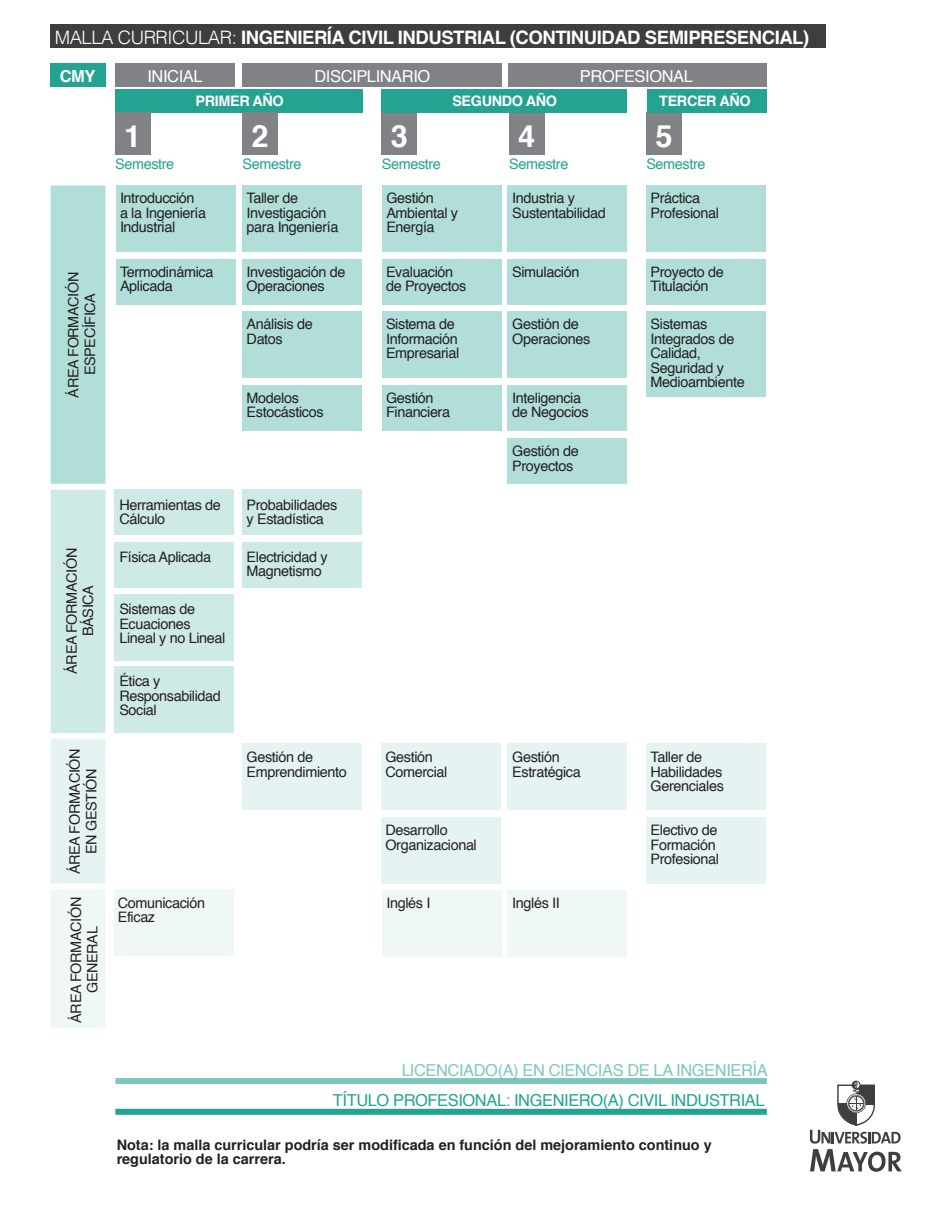
<style>
.page{position:relative;width:947px;height:1224px;background:#fff}
.page>*{position:absolute;margin:0;border:0;box-sizing:border-box;transform-origin:0 0}
.t1{font:700 30.6px "Helvetica";color:#fff}
.t2{font:700 18.6px "Helvetica";letter-spacing:-.025em;color:#fff}
.t3{font:16.4px "Helvetica";letter-spacing:-.025em;color:#24a393}
.t4{font:16.4px "Helvetica";letter-spacing:-.025em;color:#fff}
.t5{font:700 16.4px "Helvetica";color:#fff}
.t6{font:14.4px/14.4px "Helvetica";letter-spacing:-.025em;color:#231f20}
.t7{font:700 14.4px/14.4px "Helvetica";color:#231f20}
.t8{font:14.4px "Helvetica";letter-spacing:-.025em;color:#24a393}
.t9{font:700 14.4px "Helvetica";letter-spacing:-.025em;color:#fff}
.s1{font-weight:300}
</style>
<div class="page">
<div style="left:51px;top:186px;width:54px;height:298px;background:#b2ded9"></div>
<div style="left:51px;top:490px;width:54px;height:243px;background:#ceeae7"></div>
<div style="left:51px;top:739px;width:54px;height:144px;background:#e5f4f2"></div>
<div style="left:51px;top:889px;width:54px;height:139px;background:#f0f8f7"></div>
<div style="left:115px;top:63px;width:120px;height:24px;background:#808285"></div>
<div style="left:50px;top:63px;width:56px;height:24px;background:#24a393"></div>
<div style="left:242px;top:186px;width:120px;height:66px;background:#b2ded9"></div>
<div style="left:242px;top:259px;width:120px;height:45px;background:#b2ded9"></div>
<div style="left:242px;top:490px;width:120px;height:45px;background:#ceeae7"></div>
<div style="left:242px;top:542px;width:120px;height:46px;background:#ceeae7"></div>
<div style="left:242px;top:312px;width:120px;height:66px;background:#b2ded9"></div>
<div style="left:242px;top:385px;width:120px;height:46px;background:#b2ded9"></div>
<div style="left:116px;top:186px;width:120px;height:66px;background:#b2ded9"></div>
<div style="left:116px;top:259px;width:120px;height:45px;background:#b2ded9"></div>
<div style="left:381px;top:744px;width:120px;height:66px;background:#e5f4f2"></div>
<div style="left:507px;top:744px;width:120px;height:66px;background:#e5f4f2"></div>
<div style="left:646px;top:744px;width:120px;height:66px;background:#e5f4f2"></div>
<div style="left:646px;top:817px;width:120px;height:66px;background:#e5f4f2"></div>
<div style="left:381px;top:817px;width:120px;height:66px;background:#e5f4f2"></div>
<div style="left:242px;top:744px;width:120px;height:66px;background:#e5f4f2"></div>
<div style="left:114px;top:490px;width:119px;height:45px;background:#ceeae7"></div>
<div style="left:114px;top:542px;width:119px;height:46px;background:#ceeae7"></div>
<div style="left:114px;top:595px;width:119px;height:66px;background:#ceeae7"></div>
<div style="left:114px;top:667px;width:119px;height:66px;background:#ceeae7"></div>
<div style="left:114px;top:889px;width:119px;height:67px;background:#f0f8f7"></div>
<div style="left:115px;top:89px;width:247px;height:23px;background:#24a393"></div>
<div style="left:115px;top:112px;width:35px;height:43px;background:#808285"></div>
<div style="left:242px;top:112px;width:36px;height:43px;background:#808285"></div>
<div style="left:507px;top:186px;width:120px;height:66px;background:#b2ded9"></div>
<div style="left:507px;top:312px;width:120px;height:66px;background:#b2ded9"></div>
<div style="left:382px;top:259px;width:119px;height:45px;background:#b2ded9"></div>
<div style="left:507px;top:259px;width:120px;height:45px;background:#b2ded9"></div>
<div style="left:382px;top:312px;width:119px;height:66px;background:#b2ded9"></div>
<div style="left:382px;top:385px;width:119px;height:46px;background:#b2ded9"></div>
<div style="left:382px;top:186px;width:119px;height:66px;background:#b2ded9"></div>
<div style="left:507px;top:385px;width:120px;height:46px;background:#b2ded9"></div>
<div style="left:507px;top:438px;width:120px;height:46px;background:#b2ded9"></div>
<div style="left:382px;top:890px;width:119px;height:67px;background:#f0f8f7"></div>
<div style="left:507px;top:890px;width:120px;height:67px;background:#f0f8f7"></div>
<div style="left:382px;top:112px;width:35px;height:43px;background:#808285"></div>
<div style="left:509px;top:112px;width:35px;height:43px;background:#808285"></div>
<div style="left:382px;top:89px;width:244px;height:23px;background:#24a393"></div>
<div style="left:50px;top:24px;width:775px;height:24px;background:#3e3e3f"></div>
<div style="left:507px;top:63px;width:259px;height:24px;background:#808285"></div>
<div style="left:646px;top:186px;width:120px;height:66px;background:#b2ded9"></div>
<div style="left:646px;top:259px;width:120px;height:45px;background:#b2ded9"></div>
<div style="left:646px;top:312px;width:120px;height:85px;background:#b2ded9"></div>
<div style="left:646px;top:112px;width:35px;height:43px;background:#808285"></div>
<div style="left:646px;top:89px;width:120px;height:23px;background:#24a393"></div>
<div style="left:242px;top:63px;width:259px;height:24px;background:#808285"></div>
<div style="left:115px;top:1109px;width:651px;height:6px;background:#24a393"></div>
<div style="left:115px;top:1078px;width:651px;height:6px;background:#7bc7be"></div>
<svg style="left:809px;top:1081px;width:92px;height:91px"></svg>
<p class="t2" style="left:55px;top:23px;width:756px"><span class="s1">MALLA CURRICULAR:</span> INGENIERÍA CIVIL INDUSTRIAL (CONTINUIDAD SEMIPRESENCIAL)</p>
<p class="t5" style="left:60px;top:63px;width:37px">CMY</p>
<p class="t4" style="left:147px;top:63px;width:57px">INICIAL</p>
<p class="t4" style="left:314px;top:63px;width:117px">DISCIPLINARIO</p>
<p class="t4" style="left:580px;top:63px;width:114px">PROFESIONAL</p>
<p class="t9" style="left:195px;top:90px;width:90px">PRIMER AÑO</p>
<p class="t9" style="left:452px;top:90px;width:106px">SEGUNDO AÑO</p>
<p class="t9" style="left:659px;top:90px;width:93px">TERCER AÑO</p>
<h1 class="t1" style="left:124px;top:112px;width:19px">1</h1>
<h1 class="t1" style="left:251px;top:112px;width:19px">2</h1>
<h1 class="t1" style="left:391px;top:112px;width:19px">3</h1>
<h1 class="t1" style="left:518px;top:112px;width:19px">4</h1>
<h1 class="t1" style="left:655px;top:112px;width:19px">5</h1>
<p class="t8" style="left:115px;top:153px;width:61px">Semestre</p>
<p class="t8" style="left:242px;top:153px;width:61px">Semestre</p>
<p class="t8" style="left:382px;top:153px;width:61px">Semestre</p>
<p class="t8" style="left:509px;top:153px;width:61px">Semestre</p>
<p class="t8" style="left:646px;top:153px;width:61px">Semestre</p>
<p class="t6" style="left:66px;top:398px;width:127px;line-height:16.4px;text-align:center;rotate:-90deg">ÁREA FORMACIÓN<br>ESPECÍFICA</p>
<p class="t6" style="left:64px;top:674px;width:127px;line-height:16.4px;text-align:center;rotate:-90deg">ÁREA FORMACIÓN<br>BÁSICA</p>
<p class="t6" style="left:67px;top:874px;width:127px;line-height:16.4px;text-align:center;rotate:-90deg">ÁREA FORMACIÓN<br>EN GESTIÓN</p>
<p class="t6" style="left:68px;top:1023px;width:127px;line-height:16.4px;text-align:center;rotate:-90deg">ÁREA FORMACIÓN<br>GENERAL</p>
<p class="t6" style="left:120px;top:191px;width:88px">Introducción<br>a la Ingeniería<br>Industrial</p>
<p class="t6" style="left:120px;top:265px;width:95px">Termodinámica<br>Aplicada</p>
<p class="t6" style="left:246px;top:191px;width:93px">Taller de<br>Investigación para Ingeniería</p>
<p class="t6" style="left:246px;top:265px;width:100px">Investigación de<br>Operaciones</p>
<p class="t6" style="left:246px;top:318px;width:68px">Análisis de<br>Datos</p>
<p class="t6" style="left:246px;top:391px;width:78px">Modelos<br>Estocásticos</p>
<p class="t6" style="left:119px;top:498px;width:103px">Herramientas de<br>Cálculo</p>
<p class="t6" style="left:119px;top:550px;width:93px">Física Aplicada</p>
<p class="t6" style="left:119px;top:603px;width:107px">Sistemas de<br>Ecuaciones<br>Lineal y no Lineal</p>
<p class="t6" style="left:119px;top:675px;width:103px">Ética y<br>Responsabilidad<br>Social</p>
<p class="t6" style="left:246px;top:498px;width:92px">Probabilidades y Estadística</p>
<p class="t6" style="left:246px;top:550px;width:82px">Electricidad y<br>Magnetismo</p>
<p class="t6" style="left:246px;top:750px;width:102px">Gestión de<br>Emprendimiento</p>
<p class="t6" style="left:118px;top:896px;width:89px">Comunicación<br>Eficaz</p>
<p class="t6" style="left:386px;top:191px;width:73px">Gestión<br>Ambiental y<br>Energía</p>
<p class="t6" style="left:512px;top:191px;width:95px">Industria y<br>Sustentabilidad</p>
<p class="t6" style="left:512px;top:265px;width:69px">Simulación</p>
<p class="t6" style="left:386px;top:265px;width:82px">Evaluación de Proyectos</p>
<p class="t6" style="left:386px;top:318px;width:75px">Sistema de<br>Información<br>Empresarial</p>
<p class="t6" style="left:386px;top:391px;width:65px">Gestión<br>Financiera</p>
<p class="t6" style="left:512px;top:318px;width:80px">Gestión de<br>Operaciones</p>
<p class="t6" style="left:512px;top:391px;width:78px">Inteligencia de Negocios</p>
<p class="t6" style="left:512px;top:444px;width:68px">Gestión de<br>Proyectos</p>
<p class="t6" style="left:650px;top:191px;width:70px">Práctica<br>Profesional</p>
<p class="t6" style="left:650px;top:265px;width:75px">Proyecto de<br>Titulación</p>
<p class="t6" style="left:650px;top:318px;width:96px">Sistemas<br>Integrados de<br>Calidad,<br>Seguridad y<br>Medioambiente</p>
<p class="t6" style="left:385px;top:750px;width:63px">Gestión<br>Comercial</p>
<p class="t6" style="left:512px;top:750px;width:70px">Gestión<br>Estratégica</p>
<p class="t6" style="left:650px;top:750px;width:75px">Taller de<br>Habilidades<br>Gerenciales</p>
<p class="t6" style="left:650px;top:823px;width:70px">Electivo de<br>Formación<br>Profesional</p>
<p class="t6" style="left:385px;top:823px;width:93px">Desarrollo<br>Organizacional</p>
<p class="t6" style="left:386px;top:896px;width:45px">Inglés I</p>
<p class="t6" style="left:512px;top:896px;width:49px">Inglés II</p>
<p class="t3" style="left:401px;top:1058px;width:368px">LICENCIADO(A) EN CIENCIAS DE LA INGENIERÍA</p>
<p class="t3" style="left:333px;top:1088px;width:433px">TÍTULO PROFESIONAL: INGENIERO(A) CIVIL INDUSTRIAL</p>
<p class="t7" style="left:117px;top:1137px;width:596px">Nota: la malla curricular podría ser modificada en función del mejoramiento continuo y regulatorio de la carrera.</p>
</div>
